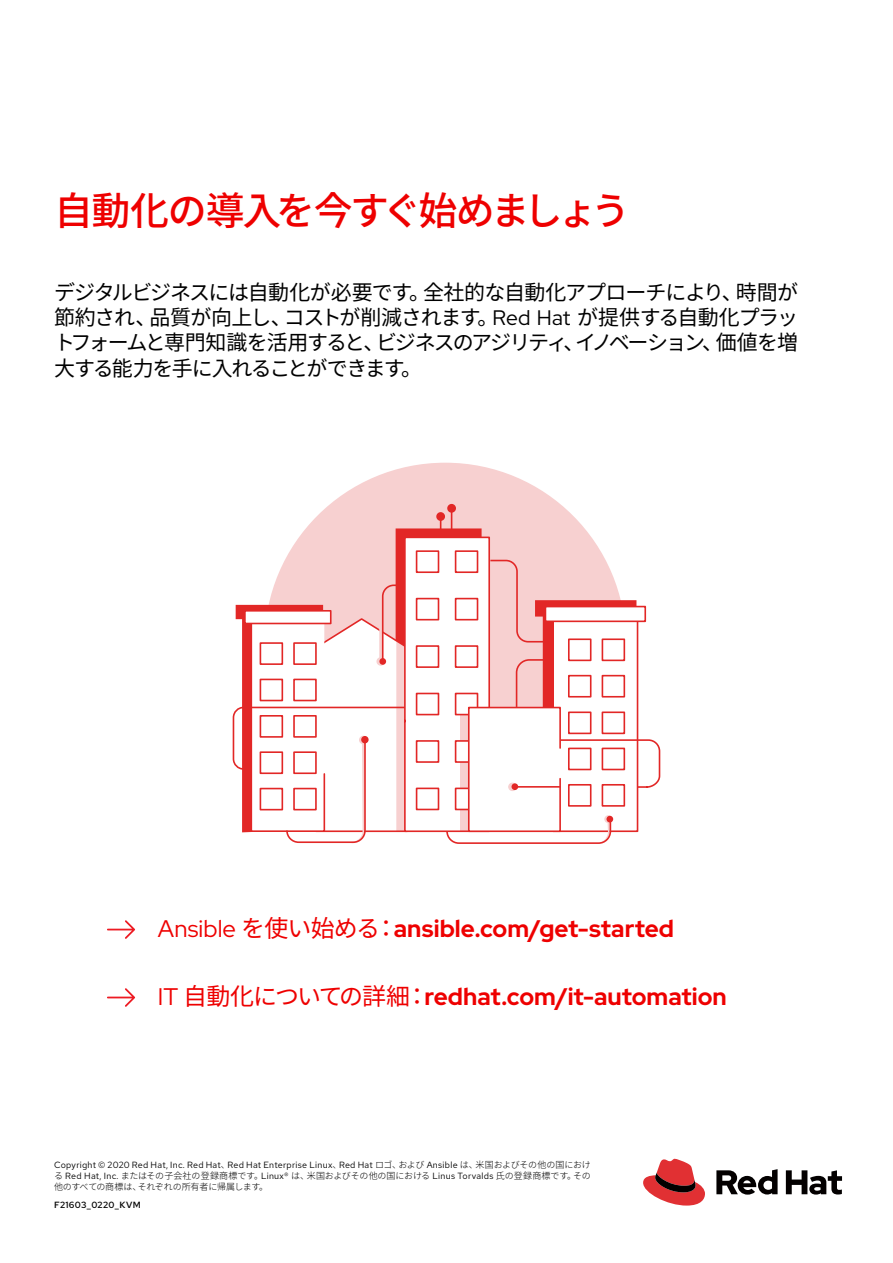
<style>
.page{position:relative;width:893px;height:1263px;background:#fff}
.page>*{position:absolute;margin:0;border:0;box-sizing:border-box;transform-origin:0 0}
.t1{font:500 39px "Noto Sans CJ Kjp";letter-spacing:-.07em;color:#e00}
.t2{font:700 24px "Red Hat Display";color:#e00}
.t3{font:21px/25.2px "Noto Sans CJ Kjp";letter-spacing:-.09em;color:#000;text-align:justify}
.t4{font:300 9px/11.2px "Noto Sans CJ Kjp";letter-spacing:-.015em;color:#000}
.t5{font:9px "Red Hat Text";letter-spacing:.03em;color:#000}
.t6{font:500 9px "Red Hat Text";letter-spacing:.03em;color:#000}
.s1{font-family:"Red Hat Display"}
.s2{font-weight:400}
.s3{font-family:"Noto Sans CJ Kjp";font-weight:400}
.s4{font-family:"Noto Sans CJ Kjp";font-weight:300}
.s5{font-family:"Red Hat Text";font-weight:400}
</style>
<div class="page">
<svg style="left:643px;top:1159px;width:62px;height:46px"></svg>
<svg style="left:716px;top:1169px;width:126px;height:25px"></svg>
<div style="left:264px;top:463px;width:362px;height:361px;background:#f7d0d0;border-radius:50%"></div>
<div style="left:448px;top:505px;width:7px;height:7px;background:#e22726;border-radius:50%"></div>
<div style="left:447px;top:504px;width:9px;height:9px;border:2px solid #e22726;border-radius:50%"></div>
<svg style="left:232px;top:511px;width:429px;height:333px"></svg>
<hr style="left:516px;top:786px;width:44px;height:2px;background:#e22726">
<div style="left:509px;top:783px;width:7px;height:7px;background:#f7d0d0;border-radius:50%"></div>
<div style="left:508px;top:783px;width:9px;height:8px;border:1px solid #f7d0d0;border-radius:50%"></div>
<div style="left:511px;top:783px;width:7px;height:7px;background:#e22726;border-radius:50%"></div>
<svg style="left:107px;top:920px;width:28px;height:19px"></svg>
<svg style="left:107px;top:988px;width:28px;height:19px"></svg>
<h1 class="t1" style="left:54px;top:189px;width:577px">自動化の導入を今すぐ始めましょう</h1>
<p class="t3" style="left:54px;top:280px;width:746px">デジタルビジネスには自動化が必要です。全社的な自動化アプローチにより、時間が節約され、品質が向上し、コストが削減されます。<span class="s1">Red Hat</span> が提供する自動化プラットフォームと専門知識を活用すると、ビジネスのアジリティ、イノベーション、価値を増大する能力を手に入れることができます。</p>
<p class="t2" style="left:158px;top:913px;width:517px"><span class="s2">Ansible</span> <span class="s3">を使い始める：</span>ansible.com/get-started</p>
<p class="t2" style="left:158px;top:981px;width:570px"><span class="s2">IT</span> <span class="s3">自動化についての詳細：</span>redhat.com/it-automation</p>
<p class="t5" style="left:54px;top:1159px;width:538px">Copyright © 2020 Red Hat, Inc. Red Hat<span class="s4">、</span>Red Hat Enterprise Linux<span class="s4">、</span>Red Hat <span class="s4">ロゴ、および</span> Ansible <span class="s4">は、米国およびその他の国におけ</span></p>
<p class="t4" style="left:54px;top:1170px;width:538px">る <span class="s5">Red Hat, Inc.</span> またはその子会社の登録商標です。<span class="s5">Linux®</span> は、米国およびその他の国における <span class="s5">Linus Torvalds</span> 氏の登録商標です。その他のすべての商標は、それぞれの所有者に帰属します。</p>
<p class="t6" style="left:54px;top:1199px;width:88px">F21603_0220_KVM</p>
</div>
